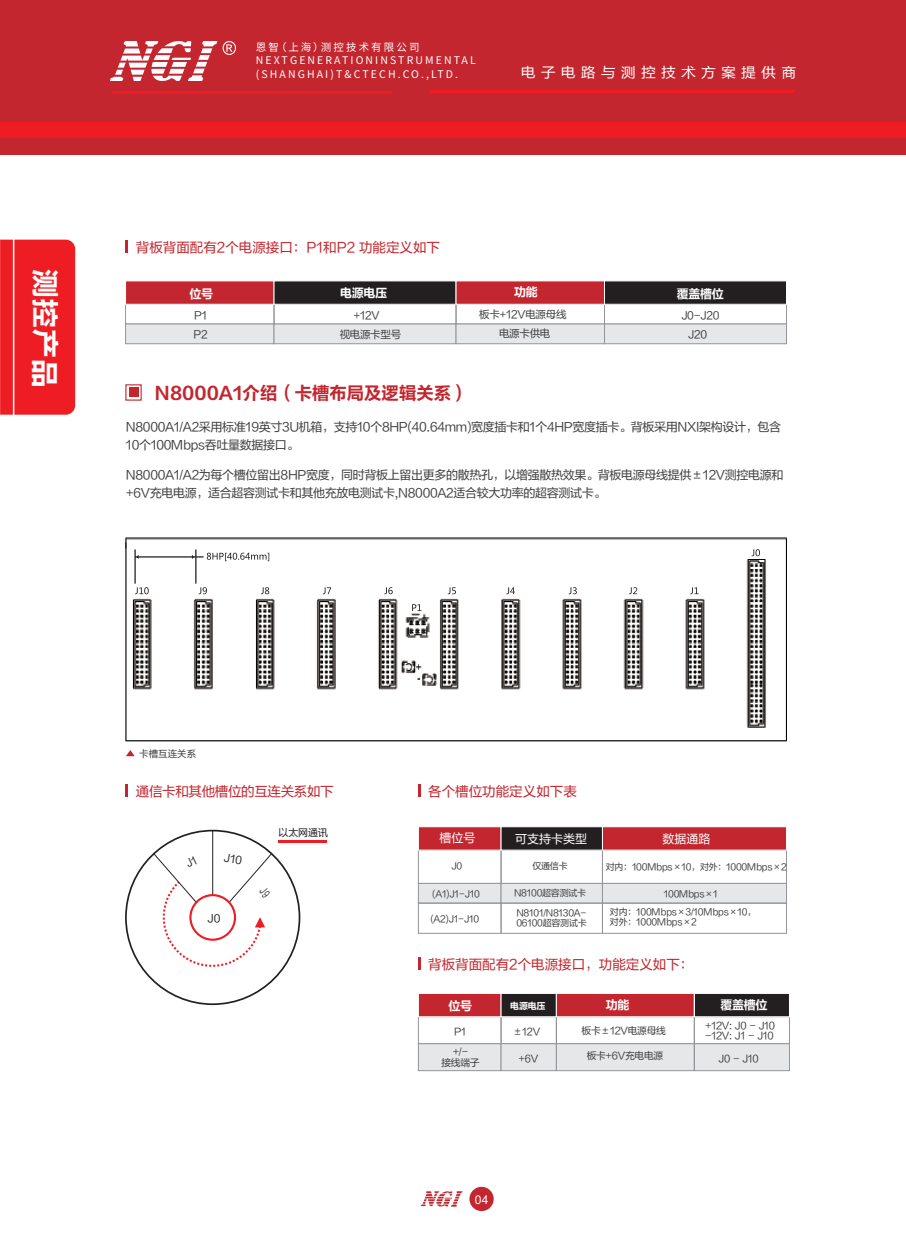
<style>
.page{position:relative;width:906px;height:1238px;background:#fff}
.page>*{position:absolute;margin:0;border:0;box-sizing:border-box;transform-origin:0 0}
.t1{font:700 27px "Microsoft Ya Hei";color:#fff;scale:1.06 1}
.t2{font:17.4px "FZLTCHJW GB1 0";color:#c3262e}
.t3{font:13.5px "FZLTHJW GB1 0";color:#c3262e}
.t4{font:13.5px "FZLTHJW GB1 0";letter-spacing:-.025em;color:#c3262e}
.t5{font:13.5px "Microsoft Ya Hei";letter-spacing:.405em;color:#fff;scale:1.06 1}
.t6{font:12.15px "Arial";color:#fff}
.t7{font:12px/18px "FZLTHJW GB1 0";letter-spacing:-.03em;color:#3e3e3f}
.t8{font:12px "FZLTCHJW GB1 0";letter-spacing:-.03em;color:#fff}
.t9{font:12px "FZLTHJW GB1 0";color:#fff}
.t10{font:10.5px/13.5px "Source Han Sans CN";letter-spacing:.2em;color:#fff}
.t11{font:10.5px/19px "FZLTHJW GB1 0";letter-spacing:-.03em;color:#3e3e3f;text-align:center}
.t12{font:10.5px "FZLTHJW GB1 0";color:#231f20}
.t13{font:9.9px "FZLTHJW GB1 0";color:#231f20}
.t14{font:9.75px/11.1px "FZLTHJW GB1 0";letter-spacing:-.03em;color:#3e3e3f;text-align:center}
.t15{font:9.45px "FZLTHJW GB1 0";color:#3e3e3f}
.t16{font:9px/10.6px "FZLTHJW GB1 0";letter-spacing:-.03em;color:#3e3e3f}
.t17{font:9px "FZLTCHJW GB1 0";color:#fff}
</style>
<div class="page">
<div style="left:0;top:0;width:906px;height:155px;background:#c3262e"></div>
<div style="left:0;top:123px;width:906px;height:15px;background:#ee1d23"></div>
<hr style="left:112px;top:91px;width:269px;height:3px;background:#ee1d23">
<hr style="left:431px;top:91px;width:364px;height:2px;background:#ee1d23">
<hr style="left:126px;top:91px;width:266px;height:3px;background:#ee1d23">
<img style="left:111px;top:42px;width:125px;height:38px">
<svg style="left:0;top:240px;width:75px;height:174px;background:#ee1f25"></svg>
<div style="left:125px;top:323px;width:149px;height:21px;background:#e6e7e9;border:1px solid #939598"></div>
<div style="left:274px;top:323px;width:182px;height:21px;background:#e6e7e9;border:1px solid #939598"></div>
<div style="left:125px;top:280px;width:149px;height:25px;background:#c3262e;border:1px solid #fff"></div>
<div style="left:274px;top:280px;width:182px;height:25px;background:#231f20;border:1px solid #fff"></div>
<div style="left:455px;top:323px;width:150px;height:21px;background:#e6e7e9;border:1px solid #939598"></div>
<div style="left:604px;top:323px;width:183px;height:21px;background:#e6e7e9;border:1px solid #939598"></div>
<div style="left:455px;top:280px;width:150px;height:25px;background:#c3262e;border:1px solid #fff"></div>
<div style="left:604px;top:280px;width:183px;height:25px;background:#231f20;border:1px solid #fff"></div>
<svg style="left:126px;top:240px;width:2px;height:12px"></svg>
<div style="left:129px;top:388px;width:9px;height:9px;background:#c3262e"></div>
<svg style="left:126px;top:784px;width:2px;height:12px"></svg>
<svg style="left:418px;top:784px;width:2px;height:12px"></svg>
<svg style="left:418px;top:957px;width:2px;height:13px"></svg>
<div style="left:500px;top:1016px;width:57px;height:28px;border:1px solid #939598"></div>
<div style="left:418px;top:1043px;width:83px;height:28px;background:#e6e7e9;border:1px solid #939598"></div>
<div style="left:500px;top:1043px;width:57px;height:28px;background:#e6e7e9;border:1px solid #939598"></div>
<div style="left:418px;top:992px;width:83px;height:25px;background:#c3262e;border:1px solid #fff"></div>
<div style="left:500px;top:992px;width:57px;height:25px;background:#231f20;border:1px solid #fff"></div>
<div style="left:694px;top:1016px;width:96px;height:28px;border:1px solid #939598"></div>
<div style="left:556px;top:1043px;width:138px;height:28px;background:#e6e7e9;border:1px solid #939598"></div>
<div style="left:694px;top:1043px;width:96px;height:28px;background:#e6e7e9;border:1px solid #939598"></div>
<div style="left:556px;top:992px;width:138px;height:25px;background:#c3262e;border:1px solid #fff"></div>
<div style="left:694px;top:992px;width:96px;height:25px;background:#231f20;border:1px solid #fff"></div>
<hr style="left:212px;top:830px;width:1px;height:65px;background:#231f20">
<hr style="left:278px;top:840px;width:49px;height:3px;background:#ee1d23">
<svg style="left:126px;top:750px;width:9px;height:6px"></svg>
<img style="left:126px;top:537px;width:660px;height:5px">
<img style="left:126px;top:542px;width:660px;height:200px">
<div style="left:132px;top:548px;width:585px;height:48px;background:#fff"></div>
<svg style="left:135px;top:587px;width:14px;height:7px"></svg>
<svg style="left:199px;top:587px;width:8px;height:7px"></svg>
<svg style="left:261px;top:587px;width:8px;height:7px"></svg>
<svg style="left:323px;top:587px;width:8px;height:7px"></svg>
<svg style="left:384px;top:587px;width:9px;height:7px"></svg>
<svg style="left:448px;top:587px;width:8px;height:7px"></svg>
<svg style="left:506px;top:587px;width:9px;height:7px"></svg>
<svg style="left:569px;top:587px;width:8px;height:7px"></svg>
<svg style="left:629px;top:587px;width:8px;height:7px"></svg>
<div style="left:745px;top:547px;width:21px;height:11px;background:#fff"></div>
<svg style="left:690px;top:587px;width:8px;height:7px"></svg>
<svg style="left:751px;top:549px;width:9px;height:7px"></svg>
<div style="left:409px;top:602px;width:16px;height:10px;background:#fff"></div>
<svg style="left:412px;top:604px;width:9px;height:7px"></svg>
<hr style="left:134px;top:549px;width:2px;height:34px;background:#231f20">
<hr style="left:195px;top:549px;width:1px;height:34px;background:#231f20">
<hr style="left:135px;top:556px;width:69px;height:1px;background:#231f20">
<svg style="left:207px;top:552px;width:62px;height:9px"></svg>
<div style="left:500px;top:849px;width:103px;height:34px;border:1px solid #939598"></div>
<div style="left:418px;top:882px;width:83px;height:21px;background:#e6e7e9;border:1px solid #939598"></div>
<div style="left:500px;top:882px;width:103px;height:21px;background:#e6e7e9;border:1px solid #939598"></div>
<div style="left:418px;top:826px;width:83px;height:24px;background:#c3262e;border:1px solid #fff"></div>
<div style="left:500px;top:826px;width:103px;height:24px;background:#231f20;border:1px solid #fff"></div>
<div style="left:602px;top:882px;width:185px;height:21px;background:#e6e7e9;border:1px solid #939598"></div>
<div style="left:602px;top:826px;width:185px;height:24px;background:#c3262e;border:1px solid #fff"></div>
<div style="left:418px;top:902px;width:83px;height:31px;border:1px solid #939598"></div>
<div style="left:500px;top:902px;width:103px;height:31px;border:1px solid #939598"></div>
<div style="left:602px;top:902px;width:185px;height:31px;border:1px solid #939598"></div>
<div style="left:469px;top:1186px;width:25px;height:24px;background:#c3262e;border-radius:50%"></div>
<svg style="left:421px;top:1191px;width:41px;height:15px"></svg>
<svg style="left:153px;top:852px;width:120px;height:114px"></svg>
<h1 class="t1" style="left:64px;top:268px;width:114px;rotate:90deg">测控产品</h1>
<p class="t10" style="left:256px;top:40px;width:221px">恩智（上海）测控技术有限公司<br>NEXTGENERATIONINSTRUMENTAL (SHANGHAI)T&amp;CTECH.CO.,LTD.</p>
<p class="t5" style="left:521px;top:63px;width:261px">电子电路与测控技术方案提供商</p>
<p class="t3" style="left:136px;top:240px;width:306px">背板背面配有2个电源接口：P1和P2 功能定义如下</p>
<p class="t8" style="left:189px;top:287px;width:25px">位号</p>
<p class="t8" style="left:340px;top:287px;width:48px">电源电压</p>
<p class="t8" style="left:514px;top:285px;width:25px">功能</p>
<p class="t8" style="left:677px;top:287px;width:48px">覆盖槽位</p>
<p class="t11" style="left:193px;top:325px;width:16px">P2</p>
<p class="t11" style="left:194px;top:306px;width:14px">P1</p>
<p class="t11" style="left:340px;top:306px;width:63px;text-align:left;text-indent:14px">+12V<br>视电源卡型号</p>
<p class="t11" style="left:479px;top:304px;width:89px;line-height:19.5px">板卡+12V电源母线电源卡供电</p>
<p class="t11" style="left:681px;top:305px;width:40px;line-height:19.8px">J0-J20<br>J20</p>
<h2 class="t2" style="left:155px;top:384px;width:315px">N8000A1介绍（卡槽布局及逻辑关系）</h2>
<p class="t7" style="left:126px;top:418px;width:656px">N8000A1/A2采用标准19英寸3U机箱，支持10个8HP(40.64mm)宽度插卡和1个4HP宽度插卡。背板采用NXI架构设计，包含<br>10个100Mbps吞吐量数据接口。</p>
<p class="t7" style="left:126px;top:466px;width:659px">N8000A1/A2为每个槽位留出8HP宽度，同时背板上留出更多的散热孔，以增强散热效果。背板电源母线提供±12V测控电源和+6V充电电源，适合超容测试卡和其他充放电测试卡,N8000A2适合较大功率的超容测试卡。</p>
<p class="t15" style="left:139px;top:748px;width:58px">卡槽互连关系</p>
<p class="t4" style="left:136px;top:783px;width:199px">通信卡和其他槽位的互连关系如下</p>
<p class="t3" style="left:428px;top:783px;width:150px">各个槽位功能定义如下表</p>
<p class="t12" style="left:207px;top:912px;width:15px">J0</p>
<p class="t13" style="left:278px;top:827px;width:51px">以太网通讯</p>
<p class="t9" style="left:439px;top:831px;width:37px">槽位号</p>
<p class="t9" style="left:662px;top:832px;width:49px">数据通路</p>
<p class="t9" style="left:515px;top:832px;width:73px">可支持卡类型</p>
<p class="t16" style="left:451px;top:861px;width:12px">J0</p>
<p class="t16" style="left:532px;top:860px;width:37px">仅通信卡</p>
<p class="t16" style="left:606px;top:861px;width:183px">对内：100Mbps×10，对外：1000Mbps×2</p>
<p class="t16" style="left:432px;top:888px;width:49px">(A1)J1-J10</p>
<p class="t16" style="left:514px;top:888px;width:74px">N8100超容测试卡</p>
<p class="t16" style="left:664px;top:888px;width:55px">100Mbps×1</p>
<p class="t16" style="left:430px;top:913px;width:50px">(A2)J1-J10</p>
<p class="t16" style="left:516px;top:907px;width:72px">N8101/N8130A-<br>06100超容测试卡</p>
<p class="t16" style="left:610px;top:906px;width:148px">对内：100Mbps×3/10Mbps×10，对外：1000Mbps×2</p>
<p class="t3" style="left:428px;top:957px;width:266px">背板背面配有2个电源接口，功能定义如下：</p>
<p class="t8" style="left:448px;top:998px;width:25px">位号</p>
<p class="t14" style="left:441px;top:1046px;width:40px">+/-<br>接线端子</p>
<p class="t8" style="left:606px;top:997px;width:25px">功能</p>
<p class="t14" style="left:581px;top:1025px;width:86px">板卡±12V电源母线</p>
<p class="t14" style="left:705px;top:1021px;width:71px;line-height:9.9px;text-align:left">+12V: J0 - J10 -12V: J1 - J10</p>
<p class="t14" style="left:586px;top:1050px;width:78px">板卡+6V充电电源</p>
<p class="t14" style="left:718px;top:1052px;width:42px">J0 - J10</p>
<p class="t17" style="left:510px;top:1000px;width:37px">电源电压</p>
<p class="t8" style="left:720px;top:998px;width:48px">覆盖槽位</p>
<p class="t14" style="left:454px;top:1026px;width:13px">P1</p>
<p class="t14" style="left:513px;top:1026px;width:29px">±12V</p>
<p class="t14" style="left:518px;top:1052px;width:21px">+6V</p>
<p class="t6" style="left:475px;top:1191px;width:15px">04</p>
</div>
